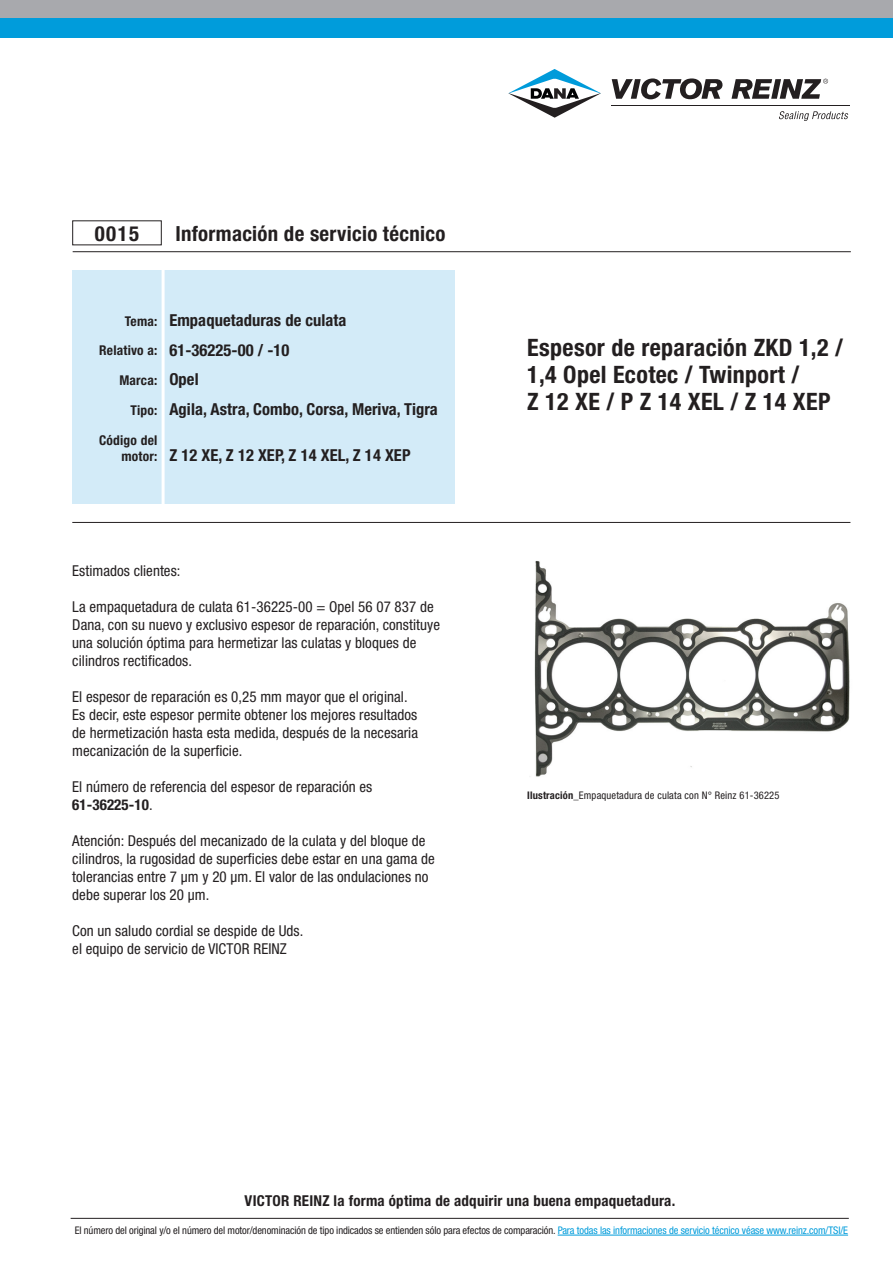
<style>
.page{position:relative;width:893px;height:1263px;background:#fff}
.page>*{position:absolute;margin:0;border:0;box-sizing:border-box;transform-origin:0 0}
.t1{font:700 condensed 24px/27px "Helvetica Neue";letter-spacing:.015em;color:#231f20}
.t2{font:700 condensed 20.85px "Helvetica Neue";letter-spacing:.015em;color:#231f20}
.t3{font:700 condensed 16.5px/29.8px "Helvetica Neue";letter-spacing:.005em;color:#231f20}
.t4{font:condensed 15px/18px "Helvetica Neue";letter-spacing:.005em;color:#231f20}
.t5{font:700 condensed 15px "Helvetica Neue";letter-spacing:.015em;color:#231f20}
.t6{font:700 condensed 13.5px "Helvetica Neue";letter-spacing:.015em;color:#231f20}
.t7{font:condensed 10.5px "Helvetica Neue";letter-spacing:-.01em;color:#231f20}
.t8{font:condensed 10.5px "Helvetica Neue";letter-spacing:.015em;color:#231f20}
.s1{font-size:13.5px}
.s2{font-size:16.5px}
.s3{font-weight:700}
.s4{color:#009cdb}
</style>
<div class="page">
<hr style="left:71px;top:1218px;width:778px;height:1px;background:#231f20">
<hr style="left:558px;top:1235px;width:290px;height:1px;background:#009cdb">
<div style="left:0;top:0;width:893px;height:37px;background:#009cdb"></div>
<div style="left:0;top:0;width:893px;height:17px;background:#a8a9ad"></div>
<hr style="left:611px;top:105px;width:239px;height:1px;background:#231f20">
<svg style="left:612px;top:78px;width:111px;height:21px"></svg>
<svg style="left:731px;top:79px;width:97px;height:20px"></svg>
<svg style="left:508px;top:69px;width:93px;height:49px"></svg>
<svg style="left:779px;top:111px;width:69px;height:10px"></svg>
<div style="left:73px;top:270px;width:382px;height:234px;background:#d3ebf8"></div>
<hr style="left:162px;top:268px;width:3px;height:245px;background:#fff">
<hr style="left:72px;top:522px;width:778px;height:1px;background:#231f20">
<hr style="left:73px;top:251px;width:778px;height:1px;background:#231f20">
<img style="left:534px;top:561px;width:316px;height:216px">
<h2 class="t2" style="left:95px;top:221px;width:46px">0015</h2>
<h2 class="t2" style="left:175px;top:221px;width:271px">Información de servicio técnico</h2>
<p class="t3" style="left:99px;top:305px;width:249px;text-indent:26px"><span class="s1">Tema:</span> Empaquetaduras de culata<br><span class="s1">Relativo a:</span> 61-36225-00 / -10</p>
<p class="t6" style="left:119px;top:372px;width:81px">Marca: <span class="s2">Opel</span></p>
<p class="t3" style="left:131px;top:394px;width:309px"><span class="s1">Tipo:</span> Agila, Astra, Combo, Corsa, Meriva, Tigra</p>
<p class="t6" style="left:99px;top:432px;width:60px">Código del</p>
<p class="t3" style="left:121px;top:440px;width:291px"><span class="s1">motor:</span> Z 12 XE, Z 12 XEP, Z 14 XEL, Z 14 XEP</p>
<p class="t4" style="left:72px;top:562px;width:110px">Estimados clientes:</p>
<p class="t4" style="left:72px;top:598px;width:369px">La empaquetadura de culata 61-36225-00 = Opel 56 07 837 de Dana, con su nuevo y exclusivo espesor de reparación, constituye una solución óptima para hermetizar las culatas y bloques de cilindros rectificados.</p>
<p class="t4" style="left:72px;top:688px;width:347px">El espesor de reparación es 0,25 mm mayor que el original.<br>Es decir, este espesor permite obtener los mejores resultados de hermetización hasta esta medida, después de la necesaria mecanización de la superficie.</p>
<p class="t4" style="left:72px;top:778px;width:301px">El número de referencia del espesor de reparación es<br><span class="s3">61-36225-10</span>.</p>
<p class="t4" style="left:72px;top:832px;width:364px">Atención: Después del mecanizado de la culata y del bloque de cilindros, la rugosidad de superficies debe estar en una gama de tolerancias entre 7 μm y 20 μm. El valor de las ondulaciones no debe superar los 20 μm.</p>
<p class="t4" style="left:72px;top:922px;width:233px">Con un saludo cordial se despide de Uds. el equipo de servicio de VICTOR REINZ</p>
<h1 class="t1" style="left:527px;top:333px;width:317px">Espesor de reparación ZKD 1,2 /<br>1,4 Opel Ecotec / Twinport /<br>Z 12 XE / P Z 14 XEL / Z 14 XEP</h1>
<p class="t8" style="left:527px;top:789px;width:254px"><span class="s3">Ilustración_</span>Empaquetadura de culata con N° Reinz 61-36225</p>
<p class="t5" style="left:245px;top:1192px;width:432px">VICTOR REINZ la forma óptima de adquirir una buena empaquetadura.</p>
<p class="t7" style="left:75px;top:1224px;width:775px">El número del original y/o el número del motor/denominación de tipo indicados se entienden sólo para efectos de comparación. <span class="s4">Para todas las informaciones de servicio técnico véase www.reinz.com/TSI/E</span></p>
</div>
